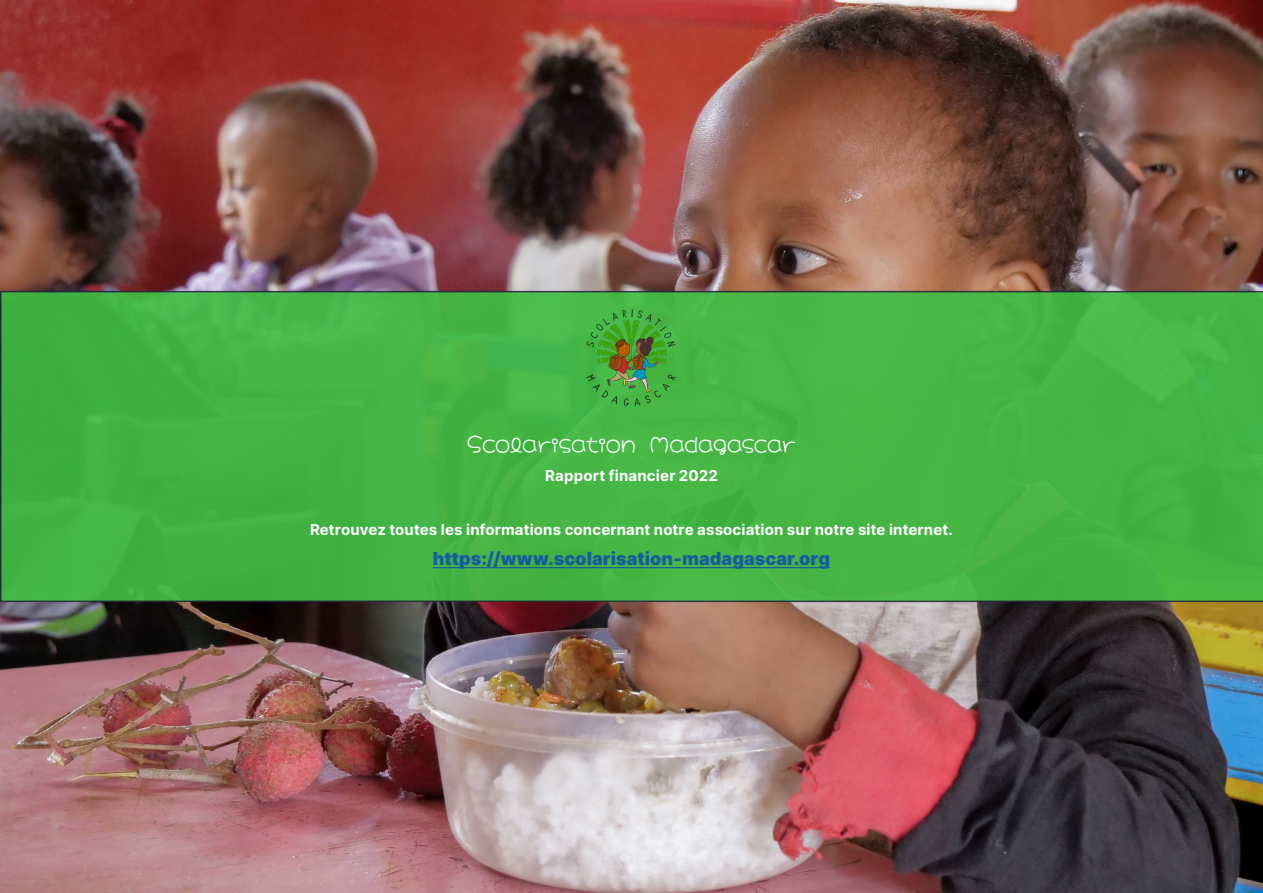
<style>
.page{position:relative;width:1263px;height:893px;background:#fff}
.page>*{position:absolute;margin:0;border:0;box-sizing:border-box;transform-origin:0 0}
.Large_Text__150pt_ce{font:21px "Hachi Maru Pop";letter-spacing:-.025em;color:#fff}
.Large_Text__150pt_ce-2{font:900 18px "Inter";letter-spacing:.005em;color:#175d9e}
.Large_Text__150pt_ce-3{font:700 15px "Inter";letter-spacing:.01em;color:#fff}
</style>
<div class="page">
<img style="left:0;top:0;width:1263px;height:893px">
<svg style="left:0;top:291px;width:1263px;height:311px;fill:#44b544"></svg>
<img style="left:581px;top:307px;width:101px;height:101px">
<hr style="left:433px;top:567px;width:397px;height:1px;background:#175d9e">
<p class="Large_Text__150pt_ce" style="left:467px;top:434px;width:331px">Scolarisation Madagascar</p>
<p class="Large_Text__150pt_ce-3" style="left:545px;top:464px;width:174px">Rapport financier 2022</p>
<p class="Large_Text__150pt_ce-3" style="left:310px;top:518px;width:644px">Retrouvez toutes les informations concernant notre association sur notre site internet.</p>
<p class="Large_Text__150pt_ce-2" style="left:433px;top:545px;width:399px">https://www.scolarisation-madagascar.org</p>
</div>
